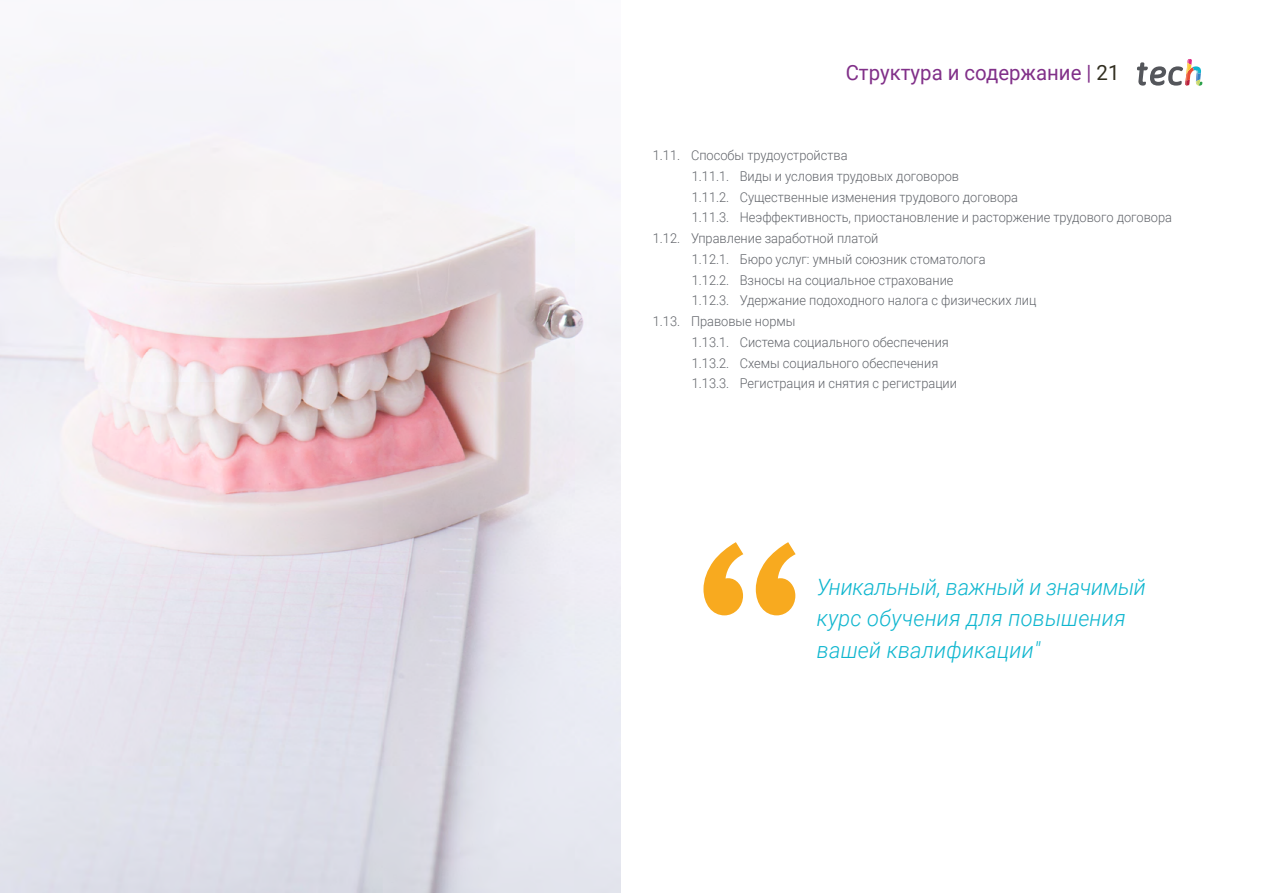
<style>
.page{position:relative;width:1263px;height:893px;background:#fff}
.page>*{position:absolute;margin:0;border:0;box-sizing:border-box;transform-origin:0 0}
.t1{font:italic 300 22.5px/31.5px "Roboto";letter-spacing:.01em;color:#0fb6cf}
.t2{font:21px "Roboto";color:#813089}
.t3{font:300 13.5px "Roboto";color:#61646a;scale:.95 1}
.s1{color:#312e20}
</style>
<div class="page">
<img style="left:0;top:51px;width:621px;height:842px">
<svg style="left:703px;top:542px;width:93px;height:73px"></svg>
<svg style="left:1137px;top:59px;width:65px;height:27px"></svg>
<h2 class="t2" style="left:846px;top:57px;width:275px">Структура и содержание | <span class="s1">21</span></h2>
<p class="t3" style="left:653px;top:146px;width:207px">1.11. Способы трудоустройства</p>
<p class="t3" style="left:692px;top:167px;width:283px">1.11.1. Виды и условия трудовых договоров</p>
<p class="t3" style="left:692px;top:187px;width:345px">1.11.2. Существенные изменения трудового договора</p>
<p class="t3" style="left:692px;top:208px;width:507px">1.11.3. Неэффективность, приостановление и расторжение трудового договора</p>
<p class="t3" style="left:653px;top:229px;width:239px">1.12. Управление заработной платой</p>
<p class="t3" style="left:692px;top:250px;width:311px">1.12.1. Бюро услуг: умный союзник стоматолога</p>
<p class="t3" style="left:692px;top:270px;width:277px">1.12.2. Взносы на социальное страхование</p>
<p class="t3" style="left:692px;top:291px;width:364px">1.12.3. Удержание подоходного налога с физических лиц</p>
<p class="t3" style="left:653px;top:312px;width:152px">1.13. Правовые нормы</p>
<p class="t3" style="left:692px;top:333px;width:272px">1.13.1. Система социального обеспечения</p>
<p class="t3" style="left:692px;top:353px;width:261px">1.13.2. Схемы социального обеспечения</p>
<p class="t3" style="left:692px;top:374px;width:281px">1.13.3. Регистрация и снятия с регистрации</p>
<h1 class="t1" style="left:817px;top:570px;width:331px">Уникальный, важный и значимый курс обучения для повышения вашей квалификации"</h1>
</div>
